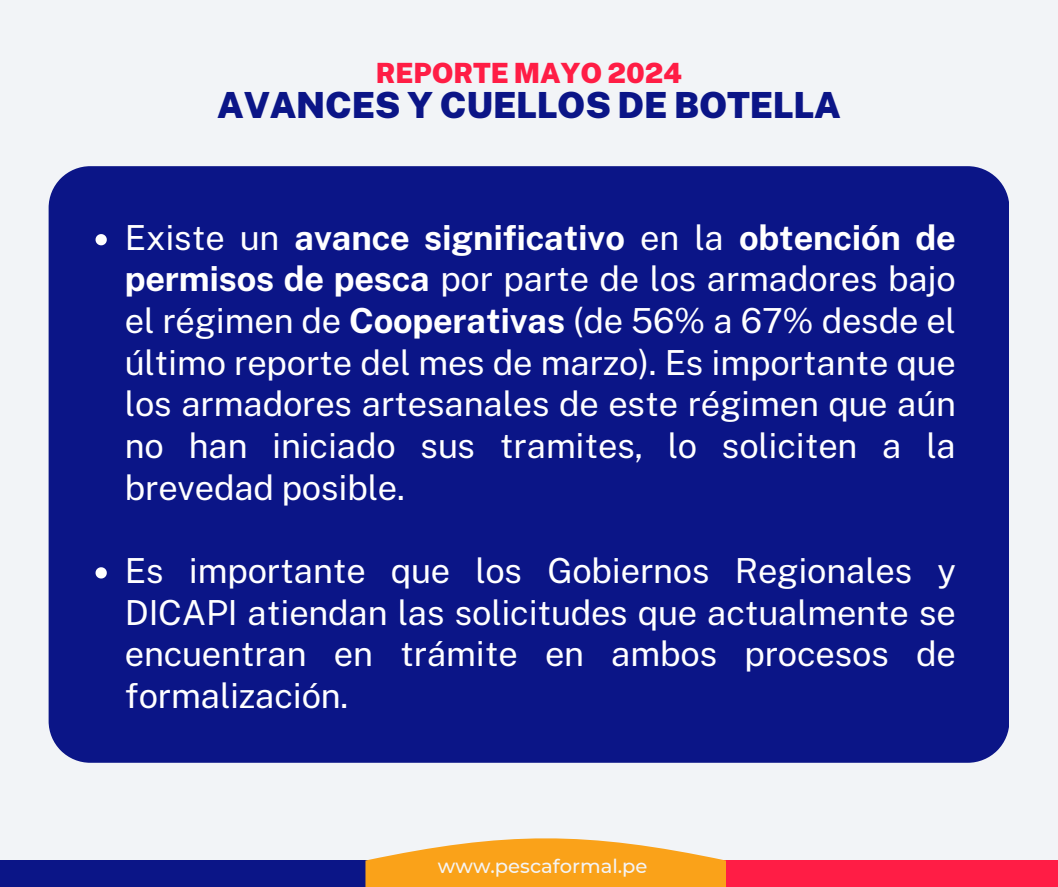
<style>
.page{position:relative;width:1058px;height:887px;background:#fff}
.page>*{position:absolute;margin:0;border:0;box-sizing:border-box;transform-origin:0 0}
.t1{font:900 36px "Public Sans";letter-spacing:-.005em;color:#0b1587}
.t2{font:34.5px/41.7px "Public Sans";letter-spacing:-.005em;color:#fff;text-align:justify}
.t3{font:900 27.9px "Public Sans";letter-spacing:-.005em;color:#ff1d45}
.t4{font:500 19.5px "Montserrat";color:#f4f4f4}
.s1{font-weight:700}
</style>
<div class="page">
<div style="left:0;top:0;width:1058px;height:886px;background:#f2f4f7"></div>
<div style="left:0;top:860px;width:368px;height:26px;background:#0b1587"></div>
<div style="left:689px;top:860px;width:369px;height:26px;background:#ff1d45"></div>
<svg style="left:365px;top:838px;width:361px;height:48px;fill:#faa219"></svg>
<div style="left:49px;top:166px;width:959px;height:596px;background:#0b1587"></div>
<svg style="left:96px;top:234px;width:11px;height:11px"></svg>
<svg style="left:96px;top:567px;width:11px;height:11px"></svg>
<p class="t3" style="left:376px;top:56px;width:308px">REPORTE MAYO 2024</p>
<p class="t1" style="left:217px;top:84px;width:625px">AVANCES Y CUELLOS DE BOTELLA</p>
<p class="t2" style="left:125px;top:216px;width:832px">Existe un <span class="s1">avance significativo</span> en la <span class="s1">obtención de permisos de pesca</span> por parte de los armadores bajo el régimen de <span class="s1">Cooperativas</span> (de 56% a 67% desde el último reporte del mes de marzo). Es importante que los armadores artesanales de este régimen que aún no han iniciado sus tramites, lo soliciten a la brevedad posible.</p>
<p class="t2" style="left:125px;top:549px;width:832px">Es importante que los Gobiernos Regionales y DICAPI atiendan las solicitudes que actualmente se encuentran en trámite en ambos procesos de formalización.</p>
<h1 class="t4" style="left:438px;top:853px;width:211px">www.pescaformal.pe</h1>
</div>
